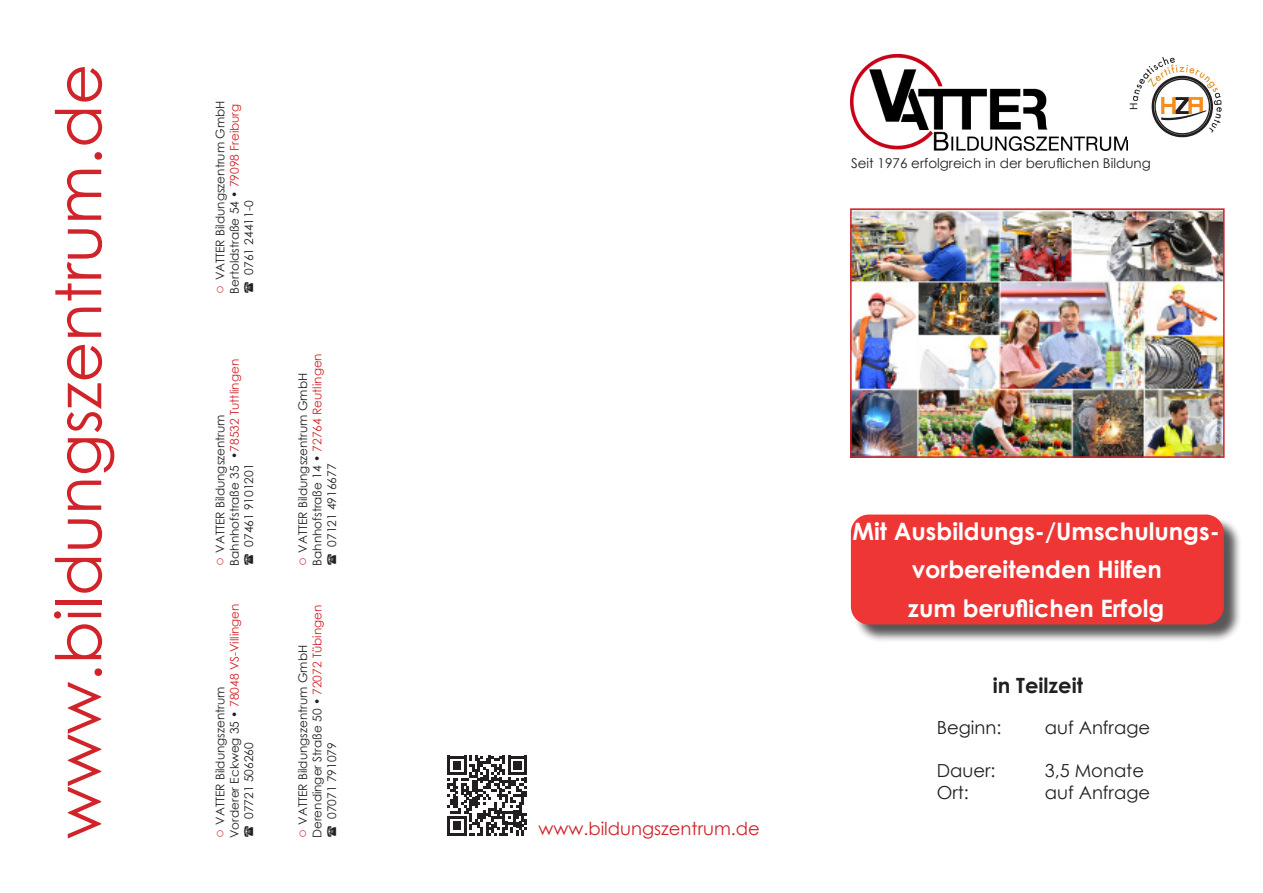
<style>
.page{position:relative;width:1263px;height:893px;background:#fff}
.page>*{position:absolute;margin:0;border:0;box-sizing:border-box;transform-origin:0 0}
.t1{font:63px "Century Gothic";color:#d1232a}
.t2{font:700 24px "Century Gothic";color:#fff}
.t3{font:700 21px "Century Gothic";color:#231f20}
.t4{font:18px "Century Gothic";color:#231f20}
.t5{font:18px "Century Gothic";color:#d1232a}
.t6{font:15px "Century Gothic";color:#d1232a}
.t7{font:13.5px "Century Gothic";color:#231f20}
.t8{font:12px/14.4px "Century Gothic";color:#231f20}
.s1{font-size:15px;color:#d1232a}
.s2{color:#d1232a}
</style>
<div class="page">
<div style="left:853px;top:517px;width:389px;height:126px;background:#231f20;opacity:.75"></div>
<div style="left:851px;top:514px;width:373px;height:110px;background:#ee3635;border-radius:18px"></div>
<img style="left:851px;top:55px;width:276px;height:96px">
<img style="left:1129px;top:57px;width:93px;height:81px">
<img style="left:853px;top:211px;width:368px;height:244px">
<div style="left:850px;top:208px;width:374px;height:250px;border:2px solid #d1232a"></div>
<svg style="left:447px;top:756px;width:80px;height:79px"></svg>
<p class="t1" style="left:34px;top:839px;width:776px;rotate:-90deg">www.bildungszentrum.de</p>
<p class="t8" style="left:213px;top:294px;width:194px;rotate:-90deg"><span class="s1">○</span> VATTER Bildungszentrum GmbH</p>
<p class="t8" style="left:227px;top:294px;width:191px;rotate:-90deg">Bertoldstraße 54 • <span class="s2">79098 Freiburg</span></p>
<p class="t8" style="left:241px;top:275px;width:75px;rotate:-90deg">0761 24411-0</p>
<p class="t8" style="left:227px;top:566px;width:208px;rotate:-90deg">Bahnhofstraße 35 •<span class="s2">78532 Tuttlingen</span></p>
<p class="t8" style="left:213px;top:566px;width:153px;rotate:-90deg"><span class="s1">○</span> VATTER Bildungszentrum</p>
<p class="t8" style="left:241px;top:547px;width:85px;rotate:-90deg">07461 9101201</p>
<p class="t8" style="left:310px;top:566px;width:214px;rotate:-90deg">Bahnhofstraße 14 • <span class="s2">72764 Reutlingen</span></p>
<p class="t8" style="left:295px;top:566px;width:194px;rotate:-90deg"><span class="s1">○</span> VATTER Bildungszentrum GmbH</p>
<p class="t8" style="left:324px;top:547px;width:85px;rotate:-90deg">07121 4916677</p>
<p class="t8" style="left:227px;top:819px;width:217px;text-indent:-19px;rotate:-90deg">Vorderer Eckweg 35 • <span class="s2">78048 VS-Villingen<br></span>07721 506260</p>
<p class="t8" style="left:310px;top:838px;width:235px;rotate:-90deg">Derendinger Straße 50 • <span class="s2">72072 Tübingen</span></p>
<p class="t8" style="left:295px;top:838px;width:194px;rotate:-90deg"><span class="s1">○</span> VATTER Bildungszentrum GmbH</p>
<p class="t8" style="left:213px;top:825px;width:140px;rotate:-90deg">VATTER Bildungszentrum</p>
<p class="t8" style="left:324px;top:819px;width:78px;rotate:-90deg">07071 791079</p>
<p class="t6" style="left:209px;top:838px;width:10px;rotate:-90deg">○</p>
<p class="t5" style="left:538px;top:816px;width:223px">www.bildungszentrum.de</p>
<p class="t7" style="left:851px;top:154px;width:301px">Seit 1976 erfolgreich in der beruflichen Bildung</p>
<p class="t2" style="left:852px;top:513px;width:369px">Mit Ausbildungs-/Umschulungs-</p>
<p class="t2" style="left:912px;top:552px;width:252px">vorbereitenden Hilfen</p>
<p class="t2" style="left:908px;top:590px;width:258px">zum beruflichen Erfolg</p>
<p class="t3" style="left:993px;top:669px;width:92px">in Teilzeit</p>
<p class="t4" style="left:937px;top:715px;width:66px">Beginn:</p>
<p class="t4" style="left:1045px;top:715px;width:107px">auf Anfrage</p>
<p class="t4" style="left:937px;top:758px;width:60px">Dauer:</p>
<p class="t4" style="left:1045px;top:758px;width:101px">3,5 Monate</p>
<p class="t4" style="left:937px;top:780px;width:34px">Ort:</p>
<p class="t4" style="left:1045px;top:780px;width:107px">auf Anfrage</p>
</div>
